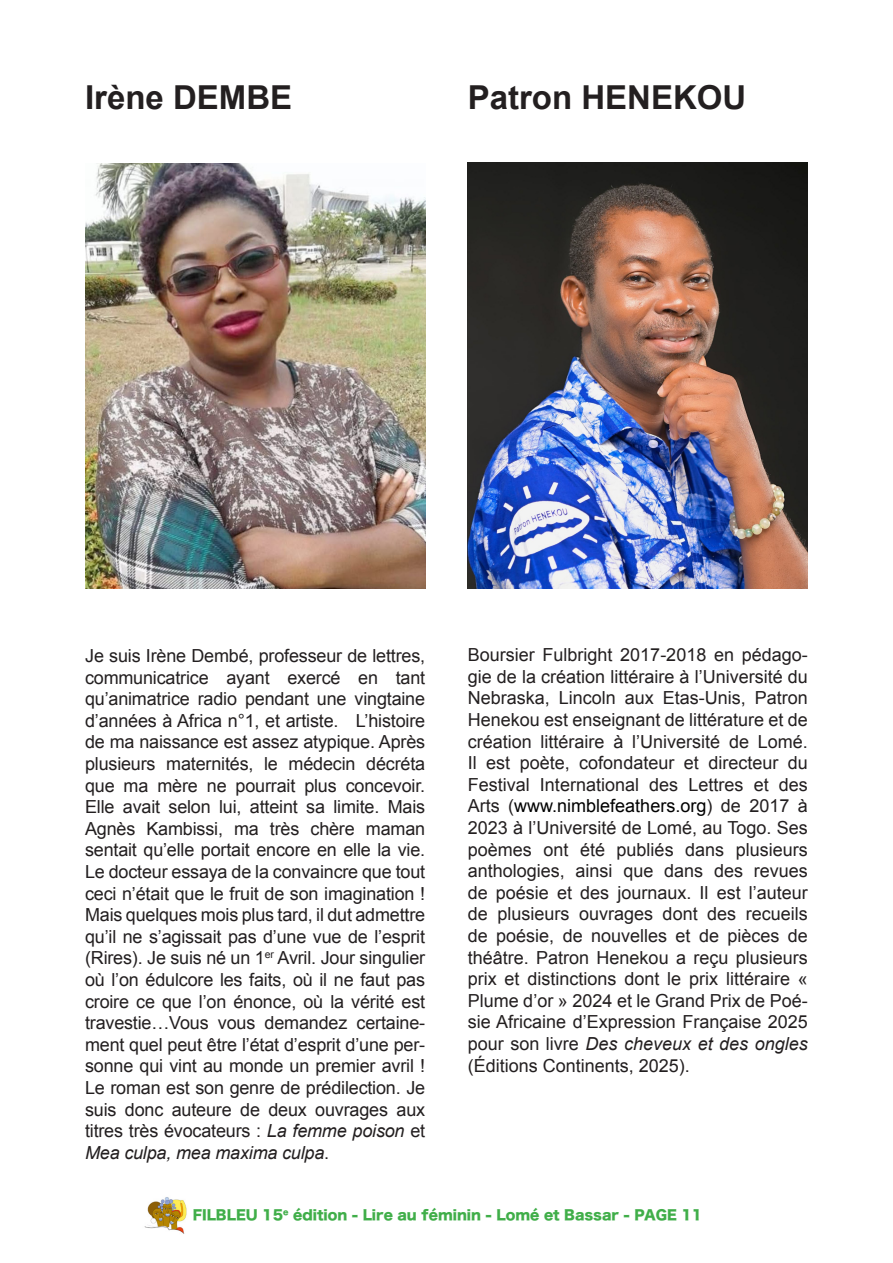
<style>
.page{position:relative;width:893px;height:1263px;background:#fff}
.page>*{position:absolute;margin:0;border:0;box-sizing:border-box;transform-origin:0 0}
.t1{font:700 33px "Arial";color:#231f20}
.t2{font:18px/21.6px "Arial";letter-spacing:-.005em;color:#231f20;text-align:justify}
.t3{font:13.5px "Hira Kaku Std N W8";color:#40ae49}
.s1{font-style:italic}
.s2{color:#000}
</style>
<div class="page">
<img style="left:144px;top:1197px;width:43px;height:37px">
<img style="left:85px;top:164px;width:340px;height:425px">
<img style="left:468px;top:163px;width:340px;height:425px">
<p class="t1" style="left:85px;top:76px;width:209px">Irène DEMBE</p>
<p class="t1" style="left:468px;top:76px;width:280px">Patron HENEKOU</p>
<p class="t2" style="left:85px;top:645px;width:342px">Je suis Irène Dembé, professeur de lettres, communicatrice ayant exercé en tant qu’animatrice radio pendant une vingtaine d’années à Africa n°1, et artiste. L’histoire de ma naissance est assez atypique. Après plusieurs maternités, le médecin décréta que ma mère ne pourrait plus concevoir.<br>Elle avait selon lui, atteint sa limite. Mais Agnès Kambissi, ma très chère maman sentait qu’elle portait encore en elle la vie.<br>Le docteur essaya de la convaincre que tout ceci n’était que le fruit de son imagination !<br>Mais quelques mois plus tard, il dut admettre qu’il ne s’agissait pas d’une vue de l’esprit (Rires). Je suis né un 1<sup>er</sup> Avril. Jour singulier où l’on édulcore les faits, où il ne faut pas croire ce que l’on énonce, où la vérité est travestie…Vous vous demandez certaine&shy;ment quel peut être l’état d’esprit d’une per&shy;sonne qui vint au monde un premier avril !<br>Le roman est son genre de prédilection. Je suis donc auteure de deux ouvrages aux titres très évocateurs : <span class="s1">La femme poison</span> et <span class="s1">Mea culpa, mea maxima culpa</span>.</p>
<p class="t2" style="left:468px;top:644px;width:342px">Boursier Fulbright 2017-2018 en pédago&shy;gie de la création littéraire à l’Université du Nebraska, Lincoln aux Etas-Unis, Patron Henekou est enseignant de littérature et de création littéraire à l’Université de Lomé.<br>Il est poète, cofondateur et directeur du Festival International des Lettres et des Arts (<span class="s2">www.nimblefeathers.org</span>) de 2017 à 2023 à l’Université de Lomé, au Togo. Ses poèmes ont été publiés dans plusieurs anthologies, ainsi que dans des revues de poésie et des journaux. Il est l’auteur de plusieurs ouvrages dont des recueils de poésie, de nouvelles et de pièces de théâtre. Patron Henekou a reçu plusieurs prix et distinctions dont le prix littéraire « Plume d’or » 2024 et le Grand Prix de Poé&shy;sie Africaine d’Expression Française 2025 pour son livre <span class="s1">Des cheveux et des ongles </span>(Éditions Continents, 2025).</p>
<p class="t3" style="left:193px;top:1207px;width:511px">FILBLEU 15<sup>e</sup> édition - Lire au féminin - Lomé et Bassar - PAGE 11</p>
</div>
